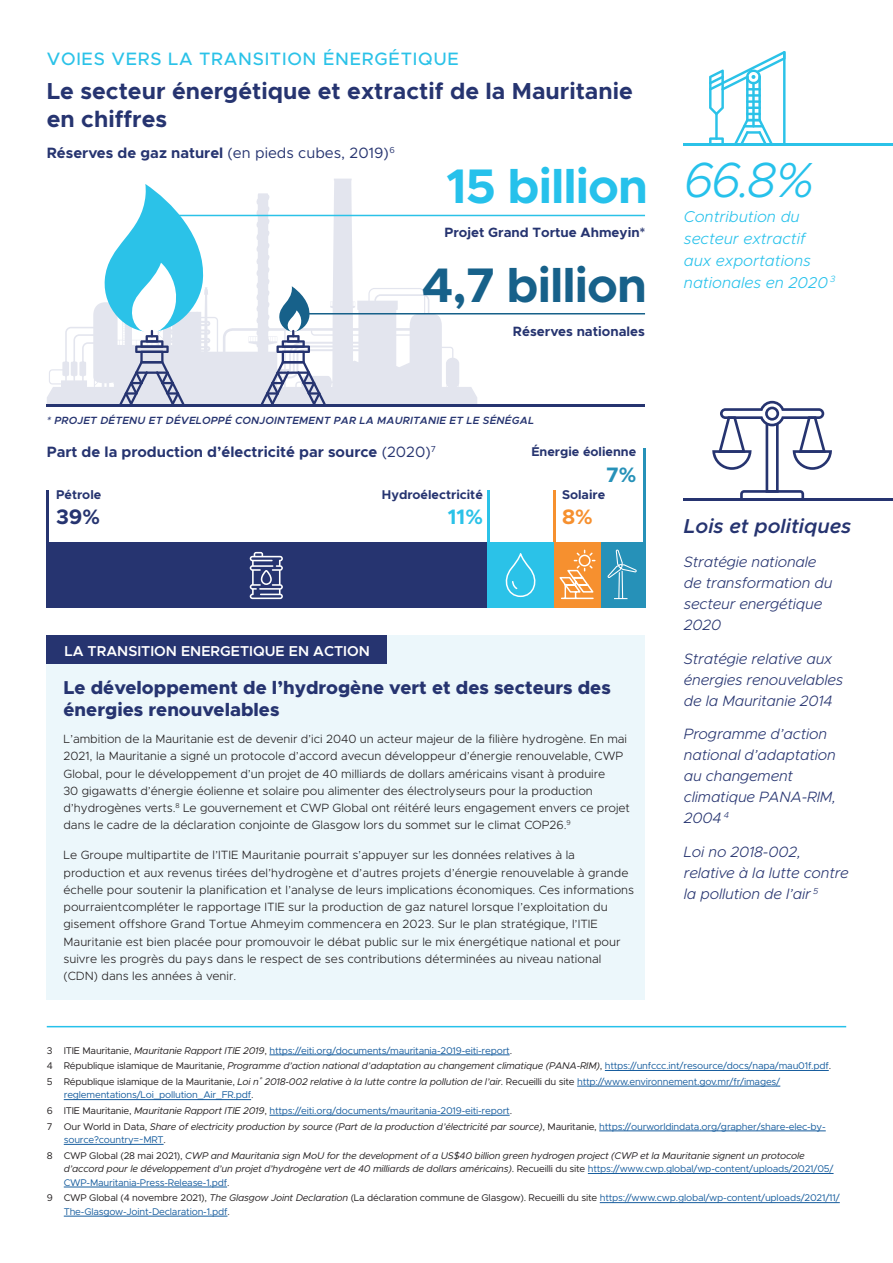
<style>
.page{position:relative;width:893px;height:1263px;background:#fff}
.page>*{position:absolute;margin:0;border:0;box-sizing:border-box;transform-origin:0 0}
.t1{font:italic 300 49.5px "Metropolis";color:#26c1eb}
.t2{font:700 48.75px "Metropolis";letter-spacing:-.02em;color:#17618a}
.t3{font:700 48.75px "Metropolis";letter-spacing:-.02em;color:#26c1eb}
.t4{font:700 23.25px/28.5px "Metropolis";color:#263470}
.t5{font:700 21px "Metropolis";color:#263470}
.t6{font:700 21px "Metropolis";color:#2bc2e8}
.t7{font:700 21px "Metropolis";color:#f6902f}
.t8{font:700 21px "Metropolis";color:#2691b8}
.Body_text{font:italic 600 20.25px "Metropolis";color:#263470}
.Case_study_new{font:800 18.75px/22.5px "Metropolis";color:#263470}
.t9{font:500 18px "Metropolis";letter-spacing:.04em;color:#2bc2e8}
.Body_text-2{font:italic 300 15.75px/21.8px "Metropolis";color:#26c1eb}
.Body_text-3{font:italic 300 15px/21px "Metropolis";letter-spacing:-.01em;color:#263470}
.t10{font:700 15px "Metropolis";color:#263470}
.t11{font:600 14.4px "Metropolis";color:#fff}
.t12{font:700 13.5px "Metropolis";color:#263470}
.t13{font:700 12.75px "Metropolis";color:#263470}
.Case_study_new-2{font:300 12px/17.2px "Metropolis";color:#231f20}
.t14{font:italic 600 10.5px "Metropolis";letter-spacing:.02em;color:#263470}
.t15{font:italic 9.75px/13.5px "Metropolis";letter-spacing:-.02em;color:#231f20}
.t16{font:9.75px/13.5px "Metropolis";letter-spacing:-.02em;color:#175d9e}
.s1{font-weight:400}
.s2{color:#231f20}
.s3{font-style:italic;color:#231f20}
.s4{font-style:normal}
.s5{font-style:normal;color:#175d9e}
</style>
<div class="page">
<div style="left:47px;top:542px;width:441px;height:66px;background:#263470"></div>
<div style="left:47px;top:635px;width:598px;height:365px;background:#ecf7fb"></div>
<div style="left:47px;top:635px;width:340px;height:29px;background:#263470"></div>
<hr style="left:269px;top:1054px;width:241px;height:1px;background:#175d9e">
<hr style="left:605px;top:1070px;width:224px;height:1px;background:#175d9e">
<hr style="left:577px;top:1086px;width:203px;height:1px;background:#175d9e">
<hr style="left:64px;top:1099px;width:187px;height:1px;background:#175d9e">
<hr style="left:269px;top:1115px;width:241px;height:1px;background:#175d9e">
<hr style="left:599px;top:1130px;width:227px;height:1px;background:#175d9e">
<hr style="left:64px;top:1144px;width:100px;height:1px;background:#175d9e">
<hr style="left:588px;top:1173px;width:245px;height:1px;background:#175d9e">
<hr style="left:64px;top:1187px;width:163px;height:1px;background:#175d9e">
<hr style="left:600px;top:1202px;width:240px;height:1px;background:#175d9e">
<hr style="left:64px;top:1216px;width:163px;height:1px;background:#175d9e">
<hr style="left:47px;top:1026px;width:799px;height:1px;background:#26c1eb">
<svg style="left:712px;top:401px;width:120px;height:98px"></svg>
<svg style="left:47px;top:179px;width:430px;height:225px"></svg>
<svg style="left:103px;top:184px;width:103px;height:220px"></svg>
<svg style="left:261px;top:286px;width:65px;height:118px"></svg>
<hr style="left:305px;top:313px;width:340px;height:1px;background:#17618a">
<hr style="left:174px;top:215px;width:471px;height:1px;background:#2bc2e8">
<svg style="left:709px;top:51px;width:76px;height:93px"></svg>
<svg style="left:250px;top:552px;width:33px;height:47px"></svg>
<div style="left:553px;top:542px;width:48px;height:66px;background:#f6902f"></div>
<div style="left:601px;top:542px;width:42px;height:66px;background:#2691b8"></div>
<hr style="left:47px;top:490px;width:2px;height:118px;background:#263470">
<hr style="left:553px;top:490px;width:2px;height:118px;background:#f6902f">
<hr style="left:47px;top:404px;width:598px;height:2px;background:#263470">
<hr style="left:684px;top:499px;width:209px;height:2px;background:#263470">
<svg style="left:559px;top:549px;width:37px;height:51px"></svg>
<svg style="left:607px;top:549px;width:30px;height:50px"></svg>
<hr style="left:684px;top:144px;width:209px;height:2px;background:#2bc2e8">
<hr style="left:643px;top:448px;width:2px;height:160px;background:#2691b8">
<div style="left:488px;top:542px;width:65px;height:66px;background:#2bc2e8"></div>
<hr style="left:488px;top:490px;width:2px;height:118px;background:#2bc2e8">
<svg style="left:505px;top:553px;width:31px;height:45px"></svg>
<p class="t9" style="left:47px;top:48px;width:414px">VOIES VERS LA TRANSITION ÉNERGÉTIQUE</p>
<p class="t4" style="left:47px;top:77px;width:588px">Le secteur énergétique et extractif de la Mauritanie en chiffres</p>
<p class="t10" style="left:47px;top:144px;width:349px">Réserves de gaz naturel <span class="s1">(en pieds cubes, 2019)</span><sup>6</sup></p>
<p class="t3" style="left:446px;top:155px;width:203px">15 billion</p>
<p class="t12" style="left:444px;top:223px;width:202px">Projet Grand Tortue Ahmeyin*</p>
<p class="t2" style="left:422px;top:255px;width:227px">4,7 billion</p>
<p class="t12" style="left:513px;top:323px;width:134px">Réserves nationales</p>
<p class="t14" style="left:47px;top:414px;width:489px">* PROJET DÉTENU ET DÉVELOPPÉ CONJOINTEMENT PAR LA MAURITANIE ET LE SÉNÉGAL</p>
<p class="t10" style="left:47px;top:443px;width:391px">Part de la production d’électricité par source <span class="s1">(2020)</span><sup>7</sup></p>
<p class="t13" style="left:531px;top:444px;width:106px">Énergie éolienne</p>
<p class="t8" style="left:606px;top:461px;width:32px">7%</p>
<p class="t13" style="left:382px;top:486px;width:103px">Hydroélectricité</p>
<p class="t6" style="left:448px;top:503px;width:37px">11%</p>
<p class="t13" style="left:56px;top:486px;width:47px">Pétrole</p>
<p class="t13" style="left:562px;top:487px;width:45px">Solaire</p>
<p class="t5" style="left:56px;top:503px;width:45px">39%</p>
<p class="t7" style="left:562px;top:504px;width:32px">8%</p>
<p class="t11" style="left:64px;top:641px;width:307px">LA TRANSITION ENERGETIQUE EN ACTION</p>
<p class="Case_study_new" style="left:63px;top:676px;width:549px">Le développement de l’hydrogène vert et des secteurs des énergies renouvelables</p>
<p class="Case_study_new-2" style="left:63px;top:730px;width:568px">L’ambition de la Mauritanie est de devenir d’ici 2040 un acteur majeur de la filière hydrogène. En mai 2021, la Mauritanie a signé un protocole d’accord avecun développeur d’énergie renouvelable, CWP Global, pour le développement d’un projet de 40 milliards de dollars américains visant à produire<br>30 gigawatts d’énergie éolienne et solaire pou alimenter des électrolyseurs pour la production d’hydrogènes verts.<sup>8</sup> Le gouvernement et CWP Global ont réitéré leurs engagement envers ce projet dans le cadre de la déclaration conjointe de Glasgow lors du sommet sur le climat COP26.<sup>9</sup></p>
<p class="Case_study_new-2" style="left:63px;top:846px;width:572px">Le Groupe multipartite de l’ITIE Mauritanie pourrait s’appuyer sur les données relatives à la production et aux revenus tirées del’hydrogène et d’autres projets d’énergie renouvelable à grande échelle pour soutenir la planification et l’analyse de leurs implications économiques. Ces informations pourraientcompléter le rapportage ITIE sur la production de gaz naturel lorsque l’exploitation du gisement offshore Grand Tortue Ahmeyim commencera en 2023. Sur le plan stratégique, l’ITIE Mauritanie est bien placée pour promouvoir le débat public sur le mix énergétique national et pour suivre les progrès du pays dans le respect de ses contributions déterminées au niveau national (CDN) dans les années à venir.</p>
<p class="t1" style="left:684px;top:149px;width:132px">66.8%</p>
<p class="Body_text-2" style="left:684px;top:206px;width:153px">Contribution du secteur extractif aux exportations nationales en 2020 <sup>3</sup></p>
<p class="Body_text" style="left:684px;top:513px;width:169px">Lois et politiques</p>
<p class="Body_text-3" style="left:684px;top:551px;width:150px">Stratégie nationale de transformation du secteur energétique<br>2020</p>
<p class="Body_text-3" style="left:684px;top:648px;width:161px">Stratégie relative aux énergies renouvelables de la Mauritanie 2014</p>
<p class="Body_text-3" style="left:684px;top:724px;width:154px">Programme d’action national d’adaptation au changement climatique PANA-RIM,<br>2004 <sup>4</sup></p>
<p class="Body_text-3" style="left:684px;top:841px;width:166px">Loi no 2018-002, relative à la lutte contre la pollution de l’air <sup>5</sup></p>
<p class="t16" style="left:47px;top:1043px;width:467px"><span class="s2">3 ITIE Mauritanie,</span> <span class="s3">Mauritanie Rapport ITIE 2019</span><span class="s2">,</span> https://eiti.org/documents/mauritania-2019-eiti-report<span class="s2">.</span></p>
<p class="t15" style="left:47px;top:1059px;width:786px"><span class="s4">4 République islamique de Mauritanie,</span> Programme d’action national d’adaptation au changement climatique (PANA-RIM)<span class="s4">,</span> <span class="s5">https://unfccc.int/resource/docs/napa/mau01f.pdf</span><span class="s4">.</span></p>
<p class="t16" style="left:64px;top:1075px;width:718px;text-indent:-17px"><span class="s2">5 République islamique de la Mauritanie,</span> <span class="s3">Loi n˚ 2018-002 relative à la lutte contre la pollution de l’air.</span> <span class="s2">Recueilli du site</span> http://www.environnement.gov.mr/fr/images/ reglementations/Loi_pollution_Air_FR.pdf<span class="s2">.</span></p>
<p class="t16" style="left:47px;top:1104px;width:467px"><span class="s2">6 ITIE Mauritanie,</span> <span class="s3">Mauritanie Rapport ITIE 2019</span><span class="s2">,</span> https://eiti.org/documents/mauritania-2019-eiti-report<span class="s2">.</span></p>
<p class="t15" style="left:64px;top:1119px;width:763px;text-indent:-17px"><span class="s4">7 Our World in Data,</span> Share of electricity production by source (Part de la production d’électricité par source)<span class="s4">, Mauritanie,</span> <span class="s5">https://ourworldindata.org/grapher/share-elec-by&shy;source?country=~MRT</span><span class="s4">.</span></p>
<p class="t15" style="left:64px;top:1148px;width:771px;text-indent:-17px"><span class="s4">8 CWP Global (28 mai 2021),</span> CWP and Mauritania sign MoU for the development of a US$40 billion green hydrogen project (CWP et la Mauritanie signent un protocole d’accord pour le développement d’un projet d’hydrogène vert de 40 milliards de dollars américains)<span class="s4">. Recueilli du site</span> <span class="s5">https://www.cwp.global/wp-content/uploads/2021/05/<br>CWP-Mauritania-Press-Release-1.pdf</span><span class="s4">.</span></p>
<p class="t16" style="left:64px;top:1191px;width:777px;text-indent:-17px"><span class="s2">9 CWP Global (4 novembre 2021),</span> <span class="s3">The Glasgow Joint Declaration</span> <span class="s2">(La déclaration commune de Glasgow). Recueilli du site</span> https://www.cwp.global/wp-content/uploads/2021/11/<br>The-Glasgow-Joint-Declaration-1.pdf<span class="s2">.</span></p>
</div>
